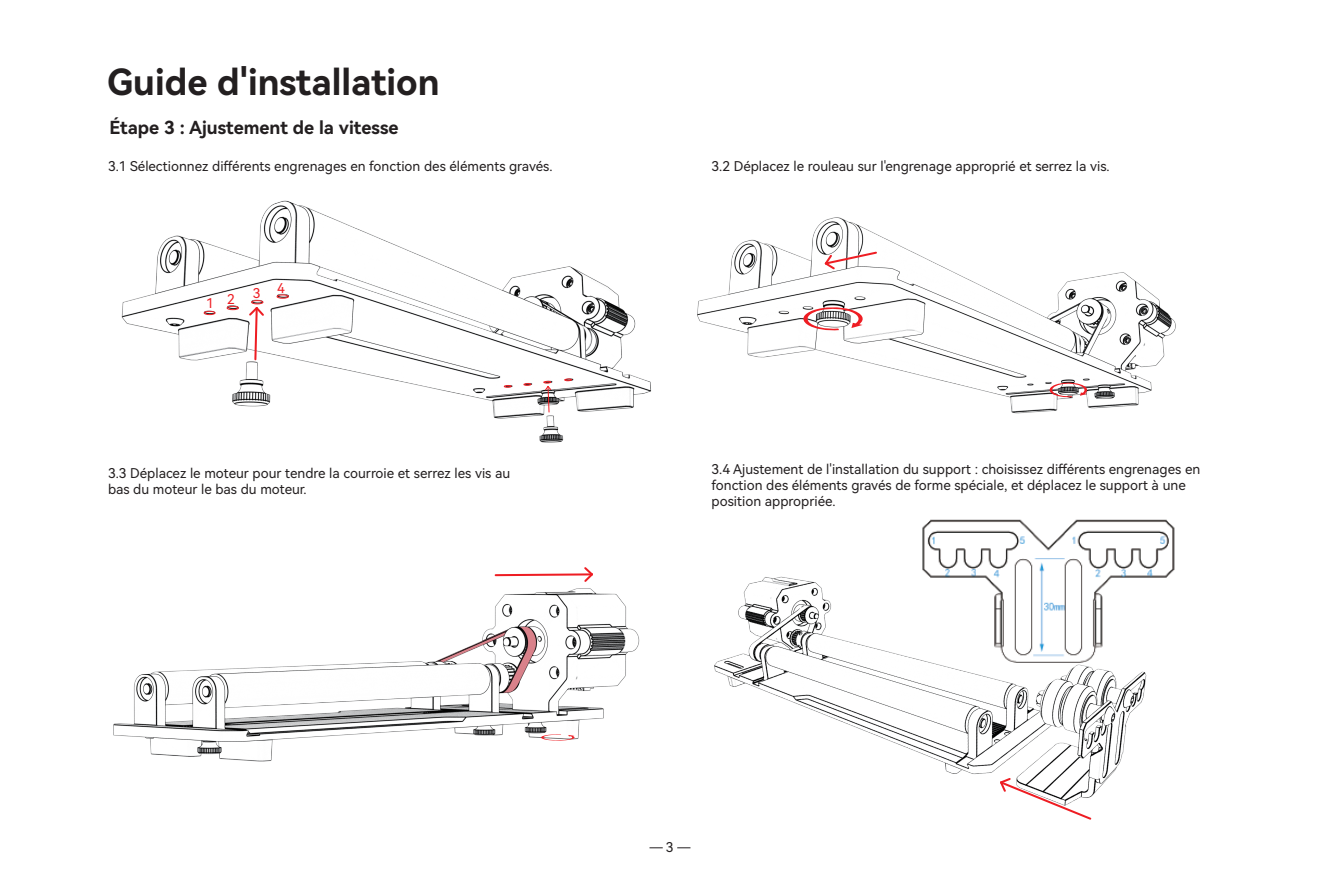
<style>
.page{position:relative;width:1340px;height:893px;background:#fff}
.page>*{position:absolute;margin:0;border:0;box-sizing:border-box;transform-origin:0 0}
.t1{font:36px "Harmony OS Sans SC Bold";color:#231f20}
.t2{font:18px "Harmony OS Sans SC Bold";color:#231f20}
.t3{font:13.5px/16.2px "Harmony OS Sans SC";color:#231f20}
.t4{font:13.5px "Harmony OS Sans SC";color:#ee1d23}
</style>
<div class="page">
<svg style="left:649px;top:847px;width:13px;height:1px"></svg>
<svg style="left:677px;top:847px;width:13px;height:1px"></svg>
<img style="left:922px;top:519px;width:253px;height:57px">
<img style="left:113px;top:588px;width:527px;height:174px">
<img style="left:697px;top:217px;width:479px;height:197px">
<svg style="left:823px;top:250px;width:55px;height:21px"></svg>
<svg style="left:494px;top:567px;width:99px;height:15px"></svg>
<svg style="left:1069px;top:811px;width:23px;height:9px"></svg>
<img style="left:121px;top:200px;width:530px;height:243px">
<svg style="left:247px;top:305px;width:19px;height:56px"></svg>
<svg style="left:277px;top:295px;width:12px;height:3px"></svg>
<svg style="left:564px;top:378px;width:8px;height:3px"></svg>
<svg style="left:543px;top:381px;width:9px;height:32px"></svg>
<svg style="left:523px;top:383px;width:8px;height:3px"></svg>
<svg style="left:504px;top:385px;width:8px;height:3px"></svg>
<div style="left:251px;top:300px;width:12px;height:4px;border:1px solid #ee1d23;border-radius:50%"></div>
<div style="left:227px;top:306px;width:12px;height:4px;border:1px solid #ee1d23;border-radius:50%"></div>
<div style="left:204px;top:311px;width:11px;height:4px;border:1px solid #ee1d23;border-radius:50%"></div>
<svg style="left:800px;top:306px;width:66px;height:25px"></svg>
<svg style="left:1047px;top:382px;width:42px;height:16px"></svg>
<svg style="left:539px;top:734px;width:37px;height:7px"></svg>
<img style="left:714px;top:568px;width:454px;height:243px">
<h1 class="t1" style="left:107px;top:57px;width:334px">Guide d'installation</h1>
<h2 class="t2" style="left:109px;top:115px;width:291px">Étape 3 : Ajustement de la vitesse</h2>
<p class="t3" style="left:108px;top:158px;width:446px">3.1 Sélectionnez différents engrenages en fonction des éléments gravés.</p>
<p class="t4" style="left:206px;top:294px;width:9px">1</p>
<p class="t4" style="left:227px;top:290px;width:9px">2</p>
<p class="t4" style="left:253px;top:284px;width:9px">3</p>
<p class="t4" style="left:277px;top:278px;width:9px">4</p>
<p class="t3" style="left:711px;top:158px;width:399px">3.2 Déplacez le rouleau sur l'engrenage approprié et serrez la vis.</p>
<p class="t3" style="left:108px;top:464px;width:404px">3.3 Déplacez le moteur pour tendre la courroie et serrez les vis au bas du moteur le bas du moteur.</p>
<p class="t3" style="left:711px;top:461px;width:490px">3.4 Ajustement de l'installation du support : choisissez différents engrenages en fonction des éléments gravés de forme spéciale, et déplacez le support à une position appropriée.</p>
<p class="t3" style="left:666px;top:838px;width:9px">3</p>
</div>
